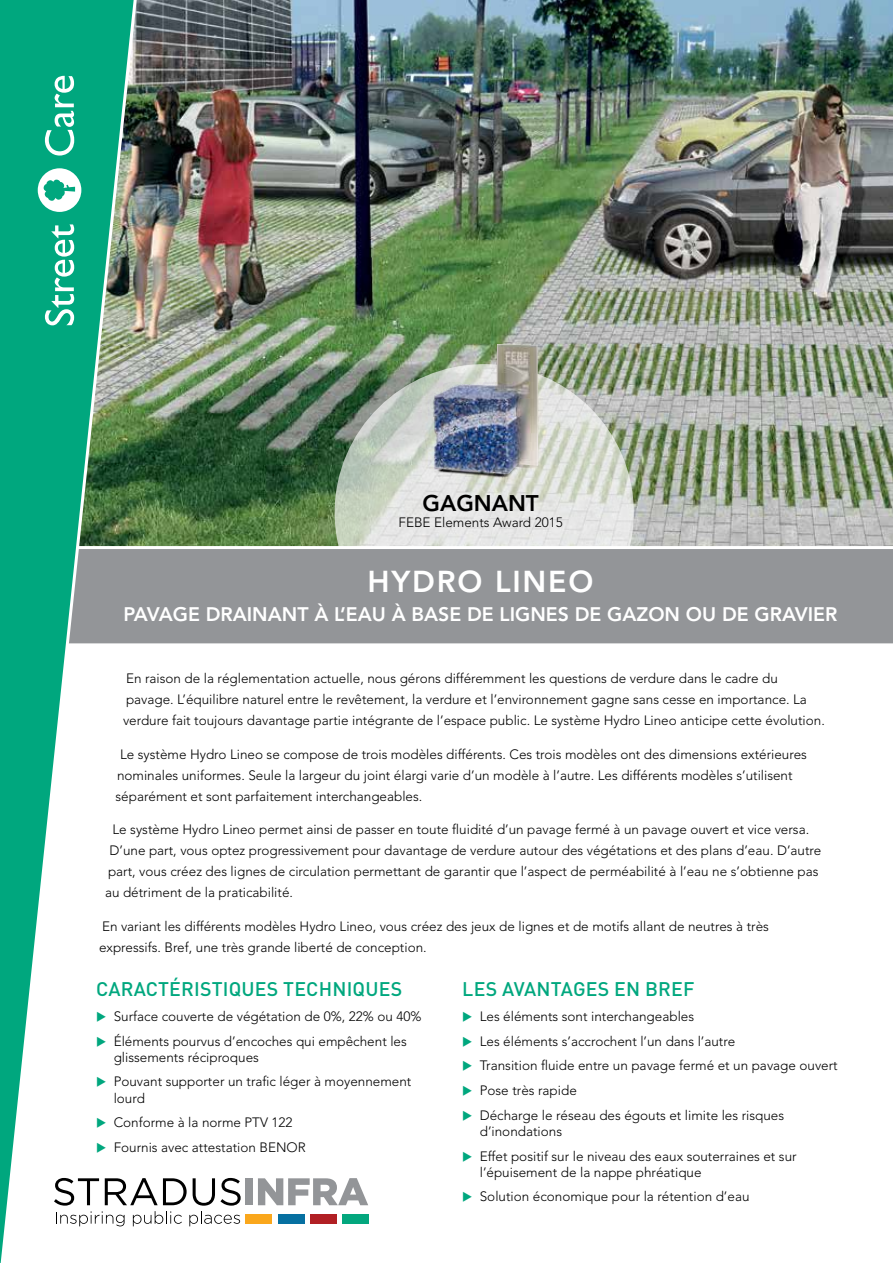
<style>
.page{position:relative;width:893px;height:1263px;background:#fff}
.page>*{position:absolute;margin:0;border:0;box-sizing:border-box;transform-origin:0 0}
.t1{font:800 30px "Avenir LT";letter-spacing:.06em;color:#fff}
.t2{font:800 22.5px "Avenir LT";color:#000}
.t3{font:800 19.5px "Avenir LT";color:#fff}
.t4{font:500 19.5px "DINOT";letter-spacing:.01em;color:#00a77e}
.t5{font:300 13.5px/21px "Avenir LT";color:#000}
.s1{color:#00a77e}
</style>
<div class="page">
<img style="left:140px;top:0;width:753px;height:546px">
<svg style="left:335px;top:364px;width:299px;height:297px;fill:#e3e3e2"></svg>
<div style="left:140px;top:546px;width:753px;height:100px;background:#939598"></div>
<img style="left:392px;top:330px;width:176px;height:176px">
<img style="left:481px;top:344px;width:16px;height:42px">
<div style="left:246px;top:1178px;width:7px;height:27px;background:#939598"></div>
<svg style="left:258px;top:1178px;width:110px;height:27px"></svg>
<div style="left:343px;top:1214px;width:26px;height:10px;background:#03a77e"></div>
<div style="left:310px;top:1214px;width:26px;height:10px;background:#b11f24"></div>
<div style="left:246px;top:1214px;width:26px;height:10px;background:#faa71c"></div>
<div style="left:278px;top:1214px;width:26px;height:10px;background:#0670a1"></div>
<svg style="left:140px;top:1178px;width:101px;height:48px"></svg>
<svg style="left:0;top:0;width:140px;height:1263px"></svg>
<svg style="left:45px;top:76px;width:29px;height:80px"></svg>
<svg style="left:38px;top:168px;width:43px;height:44px"></svg>
<svg style="left:45px;top:224px;width:29px;height:101px"></svg>
<h2 class="t2" style="left:423px;top:490px;width:118px">GAGNANT</h2>
<p class="t5" style="left:399px;top:512px;width:166px">FEBE Elements Award 2015</p>
<h1 class="t1" style="left:368px;top:564px;width:227px">HYDRO LINEO</h1>
<h3 class="t3" style="left:123px;top:603px;width:715px">PAVAGE DRAINANT À L’EAU À BASE DE LIGNES DE GAZON OU DE GRAVIER</h3>
<p class="t5" style="left:123px;top:668px;width:703px">En raison de la réglementation actuelle, nous gérons différemment les questions de verdure dans le cadre du pavage. L’équilibre naturel entre le revêtement, la verdure et l’environnement gagne sans cesse en importance. La verdure fait toujours davantage partie intégrante de l’espace public. Le système Hydro Lineo anticipe cette évolution.</p>
<p class="t5" style="left:116px;top:743px;width:693px;text-indent:4px">Le système Hydro Lineo se compose de trois modèles différents. Ces trois modèles ont des dimensions extérieures nominales uniformes. Seule la largeur du joint élargi varie d’un modèle à l’autre. Les différents modèles s’utilisent séparément et sont parfaitement interchangeables.</p>
<p class="t5" style="left:113px;top:819px;width:698px">Le système Hydro Lineo permet ainsi de passer en toute fluidité d’un pavage fermé à un pavage ouvert et vice versa.</p>
<p class="t5" style="left:110px;top:840px;width:713px">D’une part, vous optez progressivement pour davantage de verdure autour des végétations et des plans d’eau. D’autre</p>
<p class="t5" style="left:108px;top:861px;width:712px">part, vous créez des lignes de circulation permettant de garantir que l’aspect de perméabilité à l’eau ne s’obtienne pas</p>
<p class="t5" style="left:105px;top:882px;width:190px">au détriment de la praticabilité.</p>
<p class="t5" style="left:99px;top:916px;width:671px">En variant les différents modèles Hydro Lineo, vous créez des jeux de lignes et de motifs allant de neutres à très expressifs. Bref, une très grande liberté de conception.</p>
<h3 class="t4" style="left:96px;top:976px;width:308px">CARACTÉRISTIQUES TECHNIQUES</h3>
<p class="t5" style="left:96px;top:1006px;width:327px"><span class="s1">◆</span> Surface couverte de végétation de 0%, 22% ou 40%</p>
<p class="t5" style="left:114px;top:1033px;width:295px;line-height:16.2px;text-indent:-18px"><span class="s1">◆</span> Éléments pourvus d’encoches qui empêchent les glissements réciproques</p>
<p class="t5" style="left:114px;top:1074px;width:299px;line-height:16.2px;text-indent:-18px"><span class="s1">◆</span> Pouvant supporter un trafic léger à moyennement lourd</p>
<p class="t5" style="left:96px;top:1112px;width:198px"><span class="s1">◆</span> Conforme à la norme PTV 122</p>
<p class="t5" style="left:96px;top:1137px;width:211px"><span class="s1">◆</span> Fournis avec attestation BENOR</p>
<h3 class="t4" style="left:462px;top:976px;width:234px">LES AVANTAGES EN BREF</h3>
<p class="t5" style="left:462px;top:1006px;width:233px"><span class="s1">◆</span> Les éléments sont interchangeables</p>
<p class="t5" style="left:462px;top:1030px;width:274px"><span class="s1">◆</span> Les éléments s’accrochent l’un dans l’autre</p>
<p class="t5" style="left:462px;top:1055px;width:377px"><span class="s1">◆</span> Transition fluide entre un pavage fermé et un pavage ouvert</p>
<p class="t5" style="left:462px;top:1080px;width:116px"><span class="s1">◆</span> Pose très rapide</p>
<p class="t5" style="left:480px;top:1107px;width:306px;line-height:16.2px;text-indent:-18px"><span class="s1">◆</span> Décharge le réseau des égouts et limite les risques d’inondations</p>
<p class="t5" style="left:480px;top:1148px;width:318px;line-height:16.2px;text-indent:-18px"><span class="s1">◆</span> Effet positif sur le niveau des eaux souterraines et sur l’épuisement de la nappe phréatique</p>
<p class="t5" style="left:462px;top:1186px;width:289px"><span class="s1">◆</span> Solution économique pour la rétention d’eau</p>
</div>
